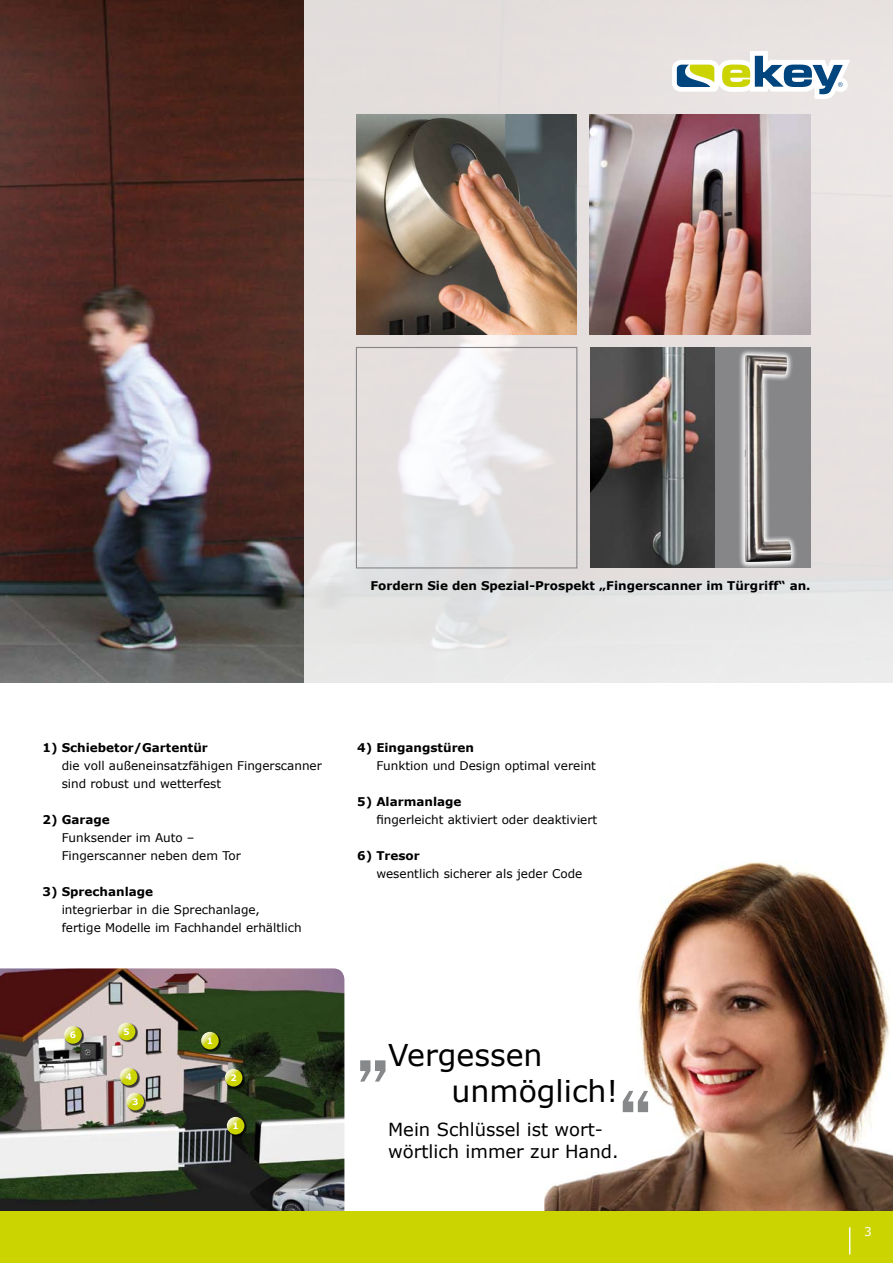
<style>
.page{position:relative;width:893px;height:1263px;background:#fff}
.page>*{position:absolute;margin:0;border:0;box-sizing:border-box;transform-origin:0 0}
.t1{font:600 78px "Franklin Gothic";color:#87888a}
.t2{font:30px/36px "Verdana";color:#000}
.t3{font:18px/21.6px "Verdana";color:#000}
.t4{font:12px/18px "Verdana";color:#000}
.t5{font:700 12px "Verdana";color:#000}
.t6{font:12px "Verdana";color:#fff}
.t7{font:700 8.85px "Verdana";color:#fff}
</style>
<div class="page">
<img style="left:0;top:968px;width:344px;height:244px">
<div style="left:227px;top:1117px;width:20px;height:20px;background:#000;opacity:.75"></div>
<svg style="left:227px;top:1117px;width:17px;height:17px"></svg>
<div style="left:202px;top:1032px;width:19px;height:20px;background:#000;opacity:.75"></div>
<svg style="left:201px;top:1032px;width:18px;height:17px"></svg>
<div style="left:225px;top:1069px;width:20px;height:20px;background:#000;opacity:.75"></div>
<svg style="left:225px;top:1069px;width:17px;height:17px"></svg>
<div style="left:127px;top:1093px;width:19px;height:20px;background:#000;opacity:.75"></div>
<svg style="left:126px;top:1093px;width:18px;height:17px"></svg>
<div style="left:120px;top:1068px;width:20px;height:20px;background:#000;opacity:.75"></div>
<svg style="left:120px;top:1068px;width:17px;height:17px"></svg>
<div style="left:65px;top:1027px;width:19px;height:19px;background:#000;opacity:.75"></div>
<svg style="left:64px;top:1026px;width:18px;height:18px"></svg>
<div style="left:118px;top:1023px;width:20px;height:20px;background:#000;opacity:.75"></div>
<svg style="left:118px;top:1023px;width:17px;height:17px"></svg>
<img style="left:544px;top:862px;width:349px;height:350px">
<img style="left:303px;top:0;width:590px;height:683px">
<img style="left:590px;top:114px;width:220px;height:221px">
<div style="left:356px;top:347px;width:221px;height:221px;border:1px solid #868689"></div>
<img style="left:356px;top:114px;width:221px;height:221px">
<img style="left:590px;top:347px;width:125px;height:221px">
<div style="left:715px;top:347px;width:96px;height:221px;background:#868689"></div>
<svg style="left:739px;top:350px;width:57px;height:218px"></svg>
<img style="left:745px;top:355px;width:46px;height:207px">
<div style="left:0;top:1212px;width:893px;height:51px;background:#cbd300"></div>
<svg style="left:849px;top:1227px;width:1px;height:27px"></svg>
<svg style="left:0;top:0;width:303px;height:683px;background:#543a36"></svg>
<svg style="left:672px;top:51px;width:178px;height:48px"></svg>
<p class="t5" style="left:370px;top:578px;width:442px">Fordern Sie den Spezial-Prospekt „Fingerscanner im Türgriff“ an.</p>
<p class="t5" style="left:43px;top:740px;width:167px">1) Schiebetor/Gartentür</p>
<p class="t4" style="left:62px;top:757px;width:262px">die voll außeneinsatzfähigen Fingerscanner sind robust und wetterfest</p>
<p class="t5" style="left:43px;top:812px;width:69px">2) Garage</p>
<p class="t4" style="left:62px;top:829px;width:181px">Funksender im Auto –<br>Fingerscanner neben dem Tor</p>
<p class="t5" style="left:43px;top:884px;width:112px">3) Sprechanlage</p>
<p class="t4" style="left:62px;top:901px;width:241px">integrierbar in die Sprechanlage, fertige Modelle im Fachhandel erhältlich</p>
<p class="t5" style="left:357px;top:740px;width:118px">4) Eingangstüren</p>
<p class="t4" style="left:376px;top:757px;width:221px">Funktion und Design optimal vereint</p>
<p class="t5" style="left:357px;top:794px;width:106px">5) Alarmanlage</p>
<p class="t4" style="left:376px;top:811px;width:222px">fingerleicht aktiviert oder deaktiviert</p>
<p class="t5" style="left:357px;top:848px;width:64px">6) Tresor</p>
<p class="t4" style="left:376px;top:865px;width:208px">wesentlich sicherer als jeder Code</p>
<p class="t7" style="left:70px;top:1029px;width:8px">6</p>
<p class="t7" style="left:124px;top:1026px;width:8px">5</p>
<p class="t7" style="left:126px;top:1071px;width:8px">4</p>
<p class="t7" style="left:132px;top:1096px;width:8px">3</p>
<p class="t7" style="left:207px;top:1035px;width:8px">1</p>
<p class="t7" style="left:231px;top:1072px;width:8px">2</p>
<p class="t7" style="left:233px;top:1120px;width:8px">1</p>
<h2 class="t2" style="left:451px;top:1036px;width:168px;text-indent:-63px">Vergessen unmöglich!</h2>
<h3 class="t3" style="left:388px;top:1118px;width:232px">Mein Schlüssel ist wort&shy;wörtlich immer zur Hand.</h3>
<h1 class="t1" style="left:356px;top:997px;width:36px">„</h1>
<h1 class="t1" style="left:618px;top:1069px;width:36px">“</h1>
<p class="t6" style="left:864px;top:1224px;width:9px">3</p>
</div>
